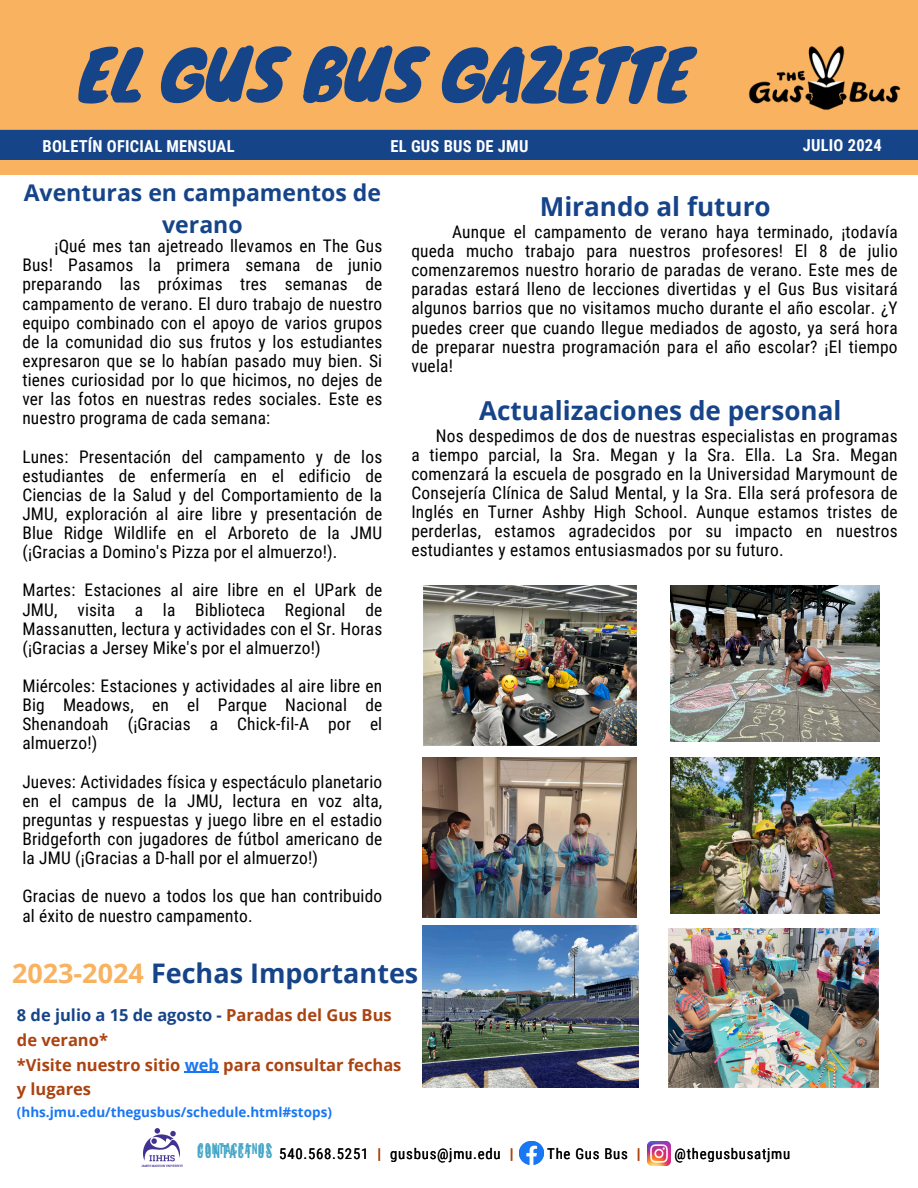
<style>
.page{position:relative;width:918px;height:1188px;background:#fff}
.page>*{position:absolute;margin:0;border:0;box-sizing:border-box;transform-origin:0 0}
.t1{font:67.5px "Knewave";letter-spacing:-.02em;color:#164489}
.t2{font:700 27px "Open Sans";color:#164489}
.t3{font:700 26.1px "Open Sans";color:#164489}
.t4{font:700 23.1px/31.5px "Open Sans";color:#164489;text-align:center}
.t5{font:17.85px "League Gothic";letter-spacing:.1em;color:#48a7c7}
.t6{font:17.4px/19.2px "Roboto Condensed";letter-spacing:.01em;color:#000;text-align:justify}
.t7{font:700 16.5px/24.8px "Open Sans";color:#ab4311}
.t8{font:700 16.5px "Roboto Condensed";letter-spacing:.015em;color:#fff}
.t9{font:14.85px "Roboto Condensed";letter-spacing:.05em;color:#000}
.t10{font:14.85px "League Gothic";letter-spacing:.1em;color:#48a7c7}
.t11{font:700 13.5px "Open Sans";color:#1976f3}
.s1{color:#f8b260}
.s2{color:#164489}
.s3{color:#1976f3}
.s4{font-weight:700;color:#ab4311}
</style>
<div class="page">
<div style="left:0;top:0;width:918px;height:175px;background:#f8b260"></div>
<img style="left:731px;top:45px;width:187px;height:85px">
<div style="left:0;top:130px;width:918px;height:30px;background:#164489"></div>
<img style="left:141px;top:1128px;width:42px;height:39px">
<img style="left:520px;top:1141px;width:23px;height:23px">
<img style="left:648px;top:1142px;width:23px;height:23px">
<img style="left:423px;top:585px;width:213px;height:160px">
<img style="left:671px;top:585px;width:209px;height:157px">
<img style="left:423px;top:758px;width:214px;height:159px">
<img style="left:671px;top:758px;width:209px;height:156px">
<img style="left:668px;top:929px;width:211px;height:159px">
<img style="left:423px;top:926px;width:216px;height:162px">
<hr style="left:185px;top:1072px;width:34px;height:1px;background:#1976f3">
<p class="t1" style="left:78px;top:20px;width:616px">EL GUS BUS GAZETTE</p>
<h3 class="t8" style="left:43px;top:136px;width:193px">BOLETÍN OFICIAL MENSUAL</h3>
<h2 class="t8" style="left:391px;top:136px;width:139px">EL GUS BUS DE JMU</h2>
<h6 class="t8" style="left:803px;top:135px;width:81px">JULIO 2024</h6>
<p class="t4" style="left:24px;top:176px;width:359px">Aventuras en campamentos de verano</p>
<p class="t6" style="left:22px;top:237px;width:361px;text-indent:32px">¡Qué mes tan ajetreado llevamos en The Gus Bus! Pasamos la primera semana de junio preparando las próximas tres semanas de campamento de verano. El duro trabajo de nuestro equipo combinado con el apoyo de varios grupos de la comunidad dio sus frutos y los estudiantes expresaron que se lo habían pasado muy bien. Si tienes curiosidad por lo que hicimos, no dejes de ver las fotos en nuestras redes sociales. Este es nuestro programa de cada semana:</p>
<p class="t6" style="left:22px;top:447px;width:361px">Lunes: Presentación del campamento y de los estudiantes de enfermería en el edificio de Ciencias de la Salud y del Comportamiento de la JMU, exploración al aire libre y presentación de Blue Ridge Wildlife en el Arboreto de la JMU (¡Gracias a Domino's Pizza por el almuerzo!).</p>
<p class="t6" style="left:22px;top:581px;width:361px">Martes: Estaciones al aire libre en el UPark de JMU, visita a la Biblioteca Regional de Massanutten, lectura y actividades con el Sr. Horas (¡Gracias a Jersey Mike's por el almuerzo!)</p>
<p class="t6" style="left:22px;top:677px;width:361px">Miércoles: Estaciones y actividades al aire libre en Big Meadows, en el Parque Nacional de Shenandoah (¡Gracias a Chick-fil-A por el almuerzo!)</p>
<h2 class="t6" style="left:22px;top:772px;width:361px">Jueves: Actividades física y espectáculo planetario en el campus de la JMU, lectura en voz alta, preguntas y respuestas y juego libre en el estadio Bridgeforth con jugadores de fútbol americano de la JMU (¡Gracias a D-hall por el almuerzo!)</h2>
<p class="t6" style="left:22px;top:887px;width:361px">Gracias de nuevo a todos los que han contribuido al éxito de nuestro campamento.</p>
<p class="t3" style="left:540px;top:188px;width:232px">Mirando al futuro</p>
<p class="t6" style="left:411px;top:222px;width:488px;text-indent:41px">Aunque el campamento de verano haya terminado, ¡todavía queda mucho trabajo para nuestros profesores! El 8 de julio comenzaremos nuestro horario de paradas de verano. Este mes de paradas estará lleno de lecciones divertidas y el Gus Bus visitará algunos barrios que no visitamos mucho durante el año escolar. ¿Y puedes creer que cuando llegue mediados de agosto, ya será hora de preparar nuestra programación para el año escolar? ¡El tiempo vuela!</p>
<p class="t3" style="left:479px;top:392px;width:364px">Actualizaciones de personal</p>
<p class="t6" style="left:411px;top:426px;width:488px;text-indent:24px">Nos despedimos de dos de nuestras especialistas en programas a tiempo parcial, la Sra. Megan y la Sra. Ella. La Sra. Megan comenzará la escuela de posgrado en la Universidad Marymount de Consejería Clínica de Salud Mental, y la Sra. Ella será profesora de Inglés en Turner Ashby High School. Aunque estamos tristes de perderlas, estamos agradecidos por su impacto en nuestros estudiantes y estamos entusiasmados por su futuro.</p>
<p class="t2" style="left:12px;top:955px;width:408px"><span class="s1">2023-2024</span> Fechas Importantes</p>
<p class="t7" style="left:17px;top:1002px;width:376px"><span class="s2">8 de julio a 15 de agosto -</span> Paradas del Gus Bus de verano*</p>
<h5 class="t7" style="left:17px;top:1052px;width:386px">*Visite nuestro sitio <span class="s3">web</span> para consultar fechas y lugares</h5>
<p class="t11" style="left:17px;top:1102px;width:317px">(hhs.jmu.edu/thegusbus/schedule.html#stops)</p>
<h4 class="t10" style="left:198px;top:1140px;width:74px">CONTACTANOS</h4>
<h6 class="t5" style="left:197px;top:1141px;width:76px">CONTACT US</h6>
<h6 class="t9" style="left:279px;top:1145px;width:236px">540.568.5251 <span class="s4">|</span> gusbus@jmu.edu <span class="s4">|</span></h6>
<h6 class="t9" style="left:547px;top:1145px;width:95px">The Gus Bus <span class="s4">|</span></h6>
<h6 class="t9" style="left:675px;top:1145px;width:117px">@thegusbusatjmu</h6>
</div>
